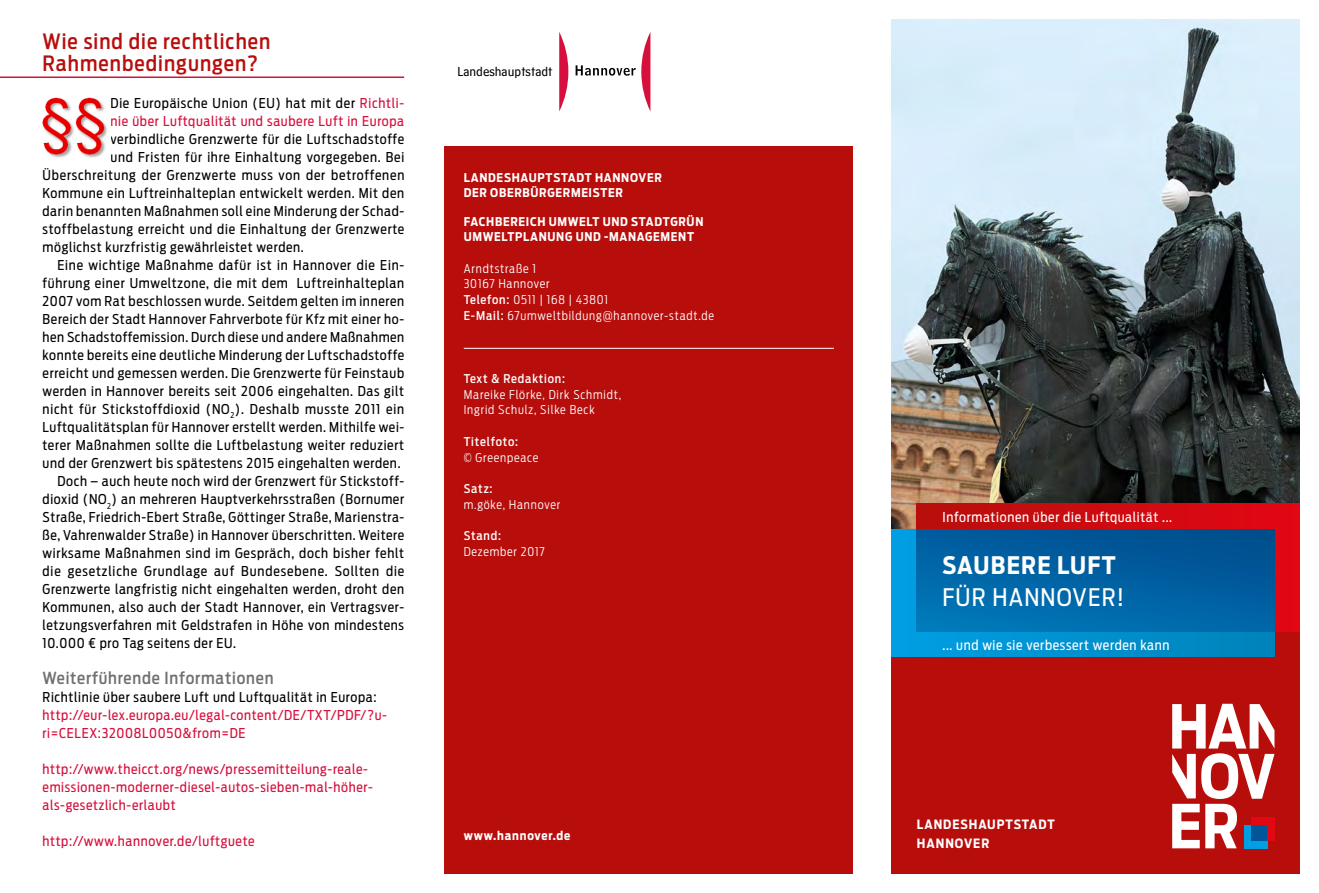
<style>
.page{position:relative;width:1319px;height:893px;background:#fff}
.page>*{position:absolute;margin:0;border:0;box-sizing:border-box;transform-origin:0 0}
.Headline__H1{font:24px "Antenna Cond";letter-spacing:.05em;color:#fff}
.Headline__H1-2{font:700 24px "Antenna Cond";letter-spacing:.05em;color:#fff}
.Überschrift_1{font:500 21px/22.5px "Antenna Cond";letter-spacing:.05em;color:#b70e0c}
.Überschrift_2{font:500 16.5px "Antenna Cond";letter-spacing:.05em;color:#706f6f}
.Fließtext{font:13.5px/18px "Antenna Cond";letter-spacing:.05em;color:#000;text-align:justify}
.Fließtext-2{font:13.5px/18px "Antenna Cond";letter-spacing:.05em;color:#d60f3c}
.Topline_Subline{font:13.5px "Antenna Cond";letter-spacing:.05em;color:#fff}
.t1{font:13.5px "Hannover Millennial Text";color:#000}
.t2{font:700 12.75px "Antenna Cond";letter-spacing:.075em;color:#fff}
.Impressum_Adresse{font:300 12px/15.8px "Antenna Cond";letter-spacing:.07em;color:#fff}
.Impressum_Kopf{font:700 12px "Antenna Cond";letter-spacing:.055em;color:#fff}
.Impressum_Funktion{font:500 12px "Antenna Cond";letter-spacing:.07em;color:#fff}
.Impressum_Adresse-2{font:700 12px "Antenna Cond";letter-spacing:.07em;color:#fff}
.s1{color:#d60f3c}
.s2{color:#000}
.s3{font-weight:500}
</style>
<div class="page">
<img style="left:891px;top:19px;width:408px;height:510px">
<div style="left:444px;top:147px;width:409px;height:727px;background:#b70e0c"></div>
<div style="left:891px;top:631px;width:408px;height:243px;background:#b70e0c"></div>
<hr style="left:463px;top:348px;width:370px;height:1px;background:#fff">
<div style="left:916px;top:504px;width:383px;height:127px;background:linear-gradient(to right,#b90e0b,#df0816)"></div>
<svg style="left:891px;top:529px;width:382px;height:128px;background:#0092d1"></svg>
<div style="left:916px;top:529px;width:357px;height:102px;background:linear-gradient(to bottom,#005293,#0071b2)"></div>
<svg style="left:575px;top:65px;width:60px;height:11px"></svg>
<svg style="left:641px;top:33px;width:9px;height:78px"></svg>
<svg style="left:559px;top:32px;width:9px;height:79px"></svg>
<svg style="left:1172px;top:704px;width:102px;height:144px"></svg>
<hr style="left:0;top:77px;width:404px;height:1px;background:#d60f3c">
<img style="left:42px;top:97px;width:65px;height:61px">
<p class="Überschrift_1" style="left:43px;top:30px;width:229px">Wie sind die rechtlichen<br>Rahmenbedingungen?</p>
<p class="Fließtext" style="left:110px;top:94px;width:295px">Die Europäische Union (EU) hat mit der <span class="s1">Richtli-</span></p>
<p class="Fließtext-2" style="left:110px;top:112px;width:295px">nie über Luftqualität und saubere Luft in Europa</p>
<p class="Fließtext" style="left:110px;top:130px;width:295px">verbindliche Grenzwerte für die Luftschadstoffe</p>
<p class="Fließtext" style="left:110px;top:148px;width:295px">und Fristen für ihre Einhaltung vorgegeben. Bei</p>
<p class="Fließtext" style="left:43px;top:166px;width:363px">Überschreitung der Grenzwerte muss von der betroffenen</p>
<p class="Fließtext" style="left:43px;top:184px;width:363px">Kommune ein Luftreinhalteplan entwickelt werden. Mit den</p>
<p class="Fließtext" style="left:43px;top:202px;width:363px">darin benannten Maßnahmen soll eine Minderung der Schad-</p>
<p class="Fließtext" style="left:43px;top:220px;width:363px">stoffbelastung erreicht und die Einhaltung der Grenzwerte</p>
<p class="Fließtext" style="left:43px;top:238px;width:263px">möglichst kurzfristig gewährleistet werden.</p>
<p class="Fließtext" style="left:43px;top:256px;width:363px;text-indent:15px">Eine wichtige Maßnahme dafür ist in Hannover die Ein&shy;führung einer Umweltzone, die mit dem Luftreinhalteplan 2007 vom Rat beschlossen wurde. Seitdem gelten im inneren Bereich der Stadt Hannover Fahrverbote für Kfz mit einer ho&shy;hen Schadstoffemission. Durch diese und andere Maßnahmen konnte bereits eine deutliche Minderung der Luftschadstoffe erreicht und gemessen werden. Die Grenzwerte für Feinstaub werden in Hannover bereits seit 2006 eingehalten. Das gilt nicht für Stickstoffdioxid (NO<sub>2</sub>). Deshalb musste 2011 ein Luftqualitätsplan für Hannover erstellt werden. Mithilfe wei&shy;terer Maßnahmen sollte die Luftbelastung weiter reduziert und der Grenzwert bis spätestens 2015 eingehalten werden.</p>
<p class="Fließtext" style="left:43px;top:472px;width:363px;text-indent:15px">Doch – auch heute noch wird der Grenzwert für Stickstoff&shy;dioxid (NO<sub>2</sub>) an mehreren Hauptverkehrsstraßen (Bornumer Straße, Friedrich-Ebert Straße, Göttinger Straße, Marienstra&shy;ße, Vahrenwalder Straße) in Hannover überschritten. Weitere wirksame Maßnahmen sind im Gespräch, doch bisher fehlt die gesetzliche Grundlage auf Bundesebene. Sollten die Grenzwerte langfristig nicht eingehalten werden, droht den Kommunen, also auch der Stadt Hannover, ein Vertragsver&shy;letzungsverfahren mit Geldstrafen in Höhe von mindestens 10.000 € pro Tag seitens der EU.</p>
<p class="Überschrift_2" style="left:43px;top:668px;width:232px">Weiterführende Informationen</p>
<p class="Fließtext-2" style="left:43px;top:688px;width:346px"><span class="s2">Richtlinie über saubere Luft und Luftqualität in Europa: </span>http://eur-lex.europa.eu/legal-content/DE/TXT/PDF/?u&shy;ri=CELEX:32008L0050&amp;from=DE</p>
<p class="Fließtext-2" style="left:43px;top:760px;width:332px">http://www.theicct.org/news/pressemitteilung-reale&shy;emissionen-moderner-diesel-autos-sieben-mal-höher&shy;als-gesetzlich-erlaubt</p>
<p class="Fließtext-2" style="left:43px;top:832px;width:213px">http://www.hannover.de/luftguete</p>
<p class="t1" style="left:457px;top:64px;width:97px">Landeshauptstadt</p>
<p class="Impressum_Kopf" style="left:463px;top:170px;width:199px">LANDESHAUPTSTADT HANNOVER</p>
<p class="Impressum_Kopf" style="left:463px;top:185px;width:161px">DER OBERBÜRGERMEISTER</p>
<p class="Impressum_Kopf" style="left:463px;top:215px;width:241px">FACHBEREICH UMWELT UND STADTGRÜN</p>
<p class="Impressum_Kopf" style="left:463px;top:230px;width:232px">UMWELTPLANUNG UND -MANAGEMENT</p>
<p class="Impressum_Adresse" style="left:463px;top:261px;width:74px">Arndtstraße 1</p>
<p class="Impressum_Adresse" style="left:463px;top:276px;width:87px">30167 Hannover</p>
<p class="Impressum_Adresse" style="left:463px;top:292px;width:146px"><span class="s3">Telefon:</span> 0511 | 168 | 43801</p>
<p class="Impressum_Adresse" style="left:463px;top:308px;width:252px"><span class="s3">E-Mail:</span> 67umweltbildung@hannover-stadt.de</p>
<p class="Impressum_Funktion" style="left:463px;top:371px;width:103px">Text &amp; Redaktion:</p>
<p class="Impressum_Adresse" style="left:463px;top:386px;width:159px">Mareike Flörke, Dirk Schmidt,<br>Ingrid Schulz, Silke Beck</p>
<p class="Impressum_Funktion" style="left:463px;top:434px;width:56px">Titelfoto:</p>
<p class="Impressum_Adresse" style="left:463px;top:449px;width:76px">© Greenpeace</p>
<p class="Impressum_Funktion" style="left:463px;top:482px;width:30px">Satz:</p>
<p class="Impressum_Adresse" style="left:463px;top:497px;width:98px">m.göke, Hannover</p>
<p class="Impressum_Funktion" style="left:463px;top:529px;width:39px">Stand:</p>
<p class="Impressum_Adresse" style="left:463px;top:544px;width:82px">Dezember 2017</p>
<p class="Impressum_Adresse-2" style="left:463px;top:828px;width:108px">www.hannover.de</p>
<p class="Topline_Subline" style="left:942px;top:509px;width:231px">Informationen über die Luftqualität ...</p>
<p class="Headline__H1-2" style="left:942px;top:551px;width:175px">SAUBERE LUFT</p>
<p class="Headline__H1" style="left:942px;top:583px;width:183px">FÜR HANNOVER!</p>
<p class="Topline_Subline" style="left:942px;top:637px;width:228px">... und wie sie verbessert werden kann</p>
<p class="t2" style="left:916px;top:817px;width:139px">LANDESHAUPTSTADT</p>
<p class="t2" style="left:916px;top:836px;width:74px">HANNOVER</p>
</div>
